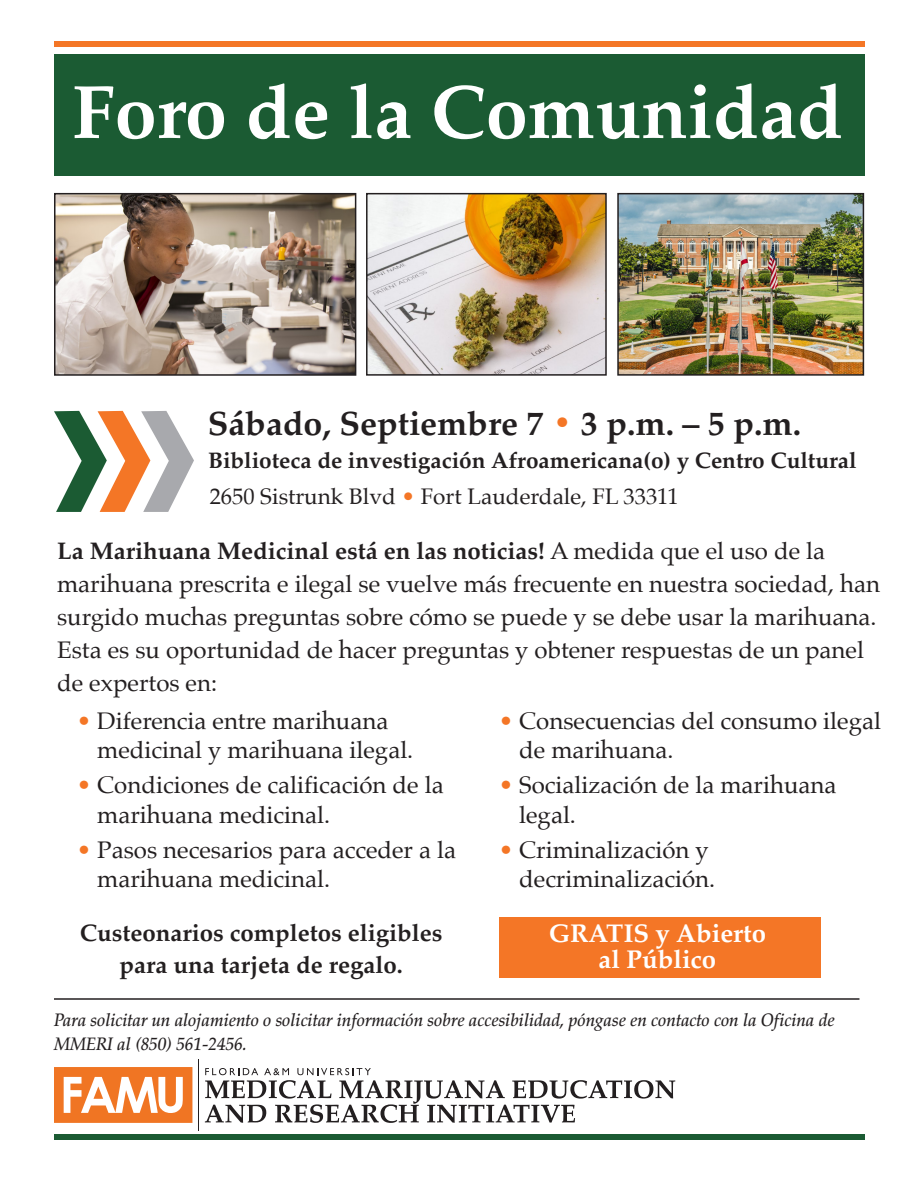
<style>
.page{position:relative;width:918px;height:1188px;background:#fff}
.page>*{position:absolute;margin:0;border:0;box-sizing:border-box;transform-origin:0 0}
.t1{font:700 75.75px "Palatino";color:#fff}
.t2{font:700 33.9px "Palatino";color:#231f20}
.t3{font:700 25.65px/26.5px "Palatino";color:#fff;text-align:center}
.t4{font:24px/29.4px "Palatino";color:#231f20}
.t5{font:700 24px/31.7px "Palatino";color:#231f20;text-align:center}
.t6{font:700 22.5px "Palatino";color:#231f20}
.t7{font:22.5px "Palatino";color:#231f20}
.t8{font:italic 500 18px/24px "Palatino";color:#231f20;scale:.95 1}
.s1{color:#f47626}
.s2{font-weight:700}
</style>
<div class="page">
<svg style="left:54px;top:1067px;width:138px;height:56px"></svg>
<hr style="left:198px;top:1059px;width:1px;height:72px;background:#231f20">
<svg style="left:205px;top:1068px;width:470px;height:55px"></svg>
<div style="left:54px;top:54px;width:810px;height:121px;background:#1b5b33"></div>
<div style="left:54px;top:1134px;width:810px;height:5px;background:#1b5b33"></div>
<div style="left:54px;top:41px;width:810px;height:6px;background:#f47626"></div>
<img style="left:57px;top:196px;width:296px;height:177px">
<div style="left:54px;top:193px;width:302px;height:183px;border:2px solid #231f20"></div>
<img style="left:620px;top:196px;width:241px;height:177px">
<div style="left:617px;top:193px;width:247px;height:183px;border:2px solid #231f20"></div>
<img style="left:369px;top:196px;width:235px;height:177px">
<div style="left:366px;top:193px;width:241px;height:183px;border:2px solid #231f20"></div>
<svg style="left:54px;top:411px;width:140px;height:101px"></svg>
<hr style="left:54px;top:998px;width:805px;height:2px;background:#231f20">
<div style="left:500px;top:918px;width:321px;height:60px;background:#f47626"></div>
<h1 class="t1" style="left:73px;top:82px;width:772px">Foro de la Comunidad</h1>
<h2 class="t2" style="left:208px;top:407px;width:595px">sábado, septiembre 7 <span class="s1">•</span> 3 p.m. – 5 p.m.</h2>
<p class="t6" style="left:208px;top:450px;width:650px">Biblioteca de investigación afroamericana(o) y Centro Cultural</p>
<p class="t7" style="left:210px;top:485px;width:470px">2650 Sistrunk Blvd <span class="s1">•</span> Fort Lauderdale, FL 33311</p>
<p class="t4" style="left:57px;top:536px;width:825px;line-height:33px"><span class="s2">La Marihuana Medicinal está en las noticias!</span> A medida que el uso de la marihuana prescrita e ilegal se vuelve más frecuente en nuestra sociedad, han surgido muchas preguntas sobre cómo se puede y se debe usar la marihuana.<br>Esta es su oportunidad de hacer preguntas y obtener respuestas de un panel de expertos en:</p>
<p class="t4" style="left:97px;top:708px;width:318px;text-indent:-20px"><span class="s1">•</span> Diferencia entre marihuana medicinal y marihuana ilegal.</p>
<p class="t4" style="left:97px;top:772px;width:348px;text-indent:-20px"><span class="s1">•</span> Condiciones de calificación de la marihuana medicinal.</p>
<p class="t4" style="left:97px;top:837px;width:360px;text-indent:-20px"><span class="s1">•</span> Pasos necesarios para acceder a la marihuana medicinal.</p>
<p class="t5" style="left:80px;top:919px;width:364px">Custeonarios completos eligibles para una tarjeta de regalo.</p>
<p class="t4" style="left:519px;top:708px;width:363px;text-indent:-20px"><span class="s1">•</span> Consecuencias del consumo ilegal de marihuana.</p>
<p class="t4" style="left:519px;top:772px;width:319px;text-indent:-20px"><span class="s1">•</span> Socialización de la marihuana legal.</p>
<p class="t4" style="left:499px;top:837px;width:218px;text-align:right"><span class="s1">•</span> Criminalización y decriminalización.</p>
<p class="t3" style="left:549px;top:922px;width:219px">Gratis y abierto al Público</p>
<p class="t8" style="left:54px;top:1010px;width:824px">Para solicitar un alojamiento o solicitar información sobre accesibilidad, póngase en contacto con la Oficina de<br>MMERI al (850) 561-2456.</p>
</div>
